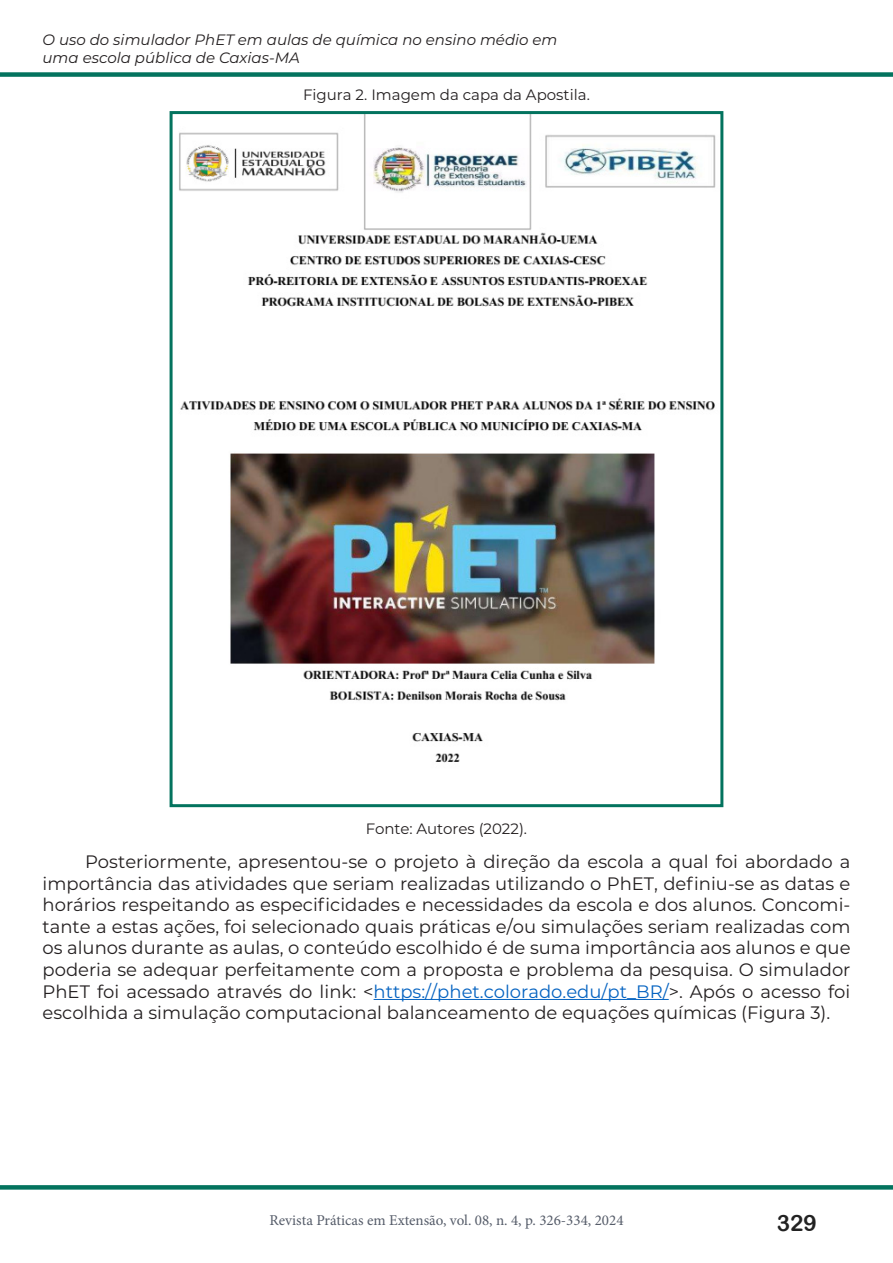
<style>
.page{position:relative;width:893px;height:1263px;background:#fff}
.page>*{position:absolute;margin:0;border:0;box-sizing:border-box;transform-origin:0 0}
.t1{font:22.5px "Arial Rounded MT Bold";color:#222}
.t2{font:18px/21.6px "Montserrat";color:#231f20;text-align:justify}
.t3{font:italic 15px/18px "Montserrat";color:#231f20}
.t4{font:15px "Minion Pro";color:#555c69}
.t5{font:15px "Montserrat";color:#231f20}
.s1{color:#0563c1}
</style>
<div class="page">
<div style="left:0;top:72px;width:893px;height:5px;background:#03735e"></div>
<svg style="left:0;top:1185px;width:893px;height:4px;background:#0b7763"></svg>
<hr style="left:374px;top:999px;width:295px;height:1px;background:#0563c1">
<img style="left:179px;top:115px;width:537px;height:648px">
<div style="left:170px;top:111px;width:553px;height:696px;border:3px solid #03735e"></div>
<p class="t3" style="left:43px;top:30px;width:516px">O uso do simulador PhET em aulas de química no ensino médio em uma escola pública de Caxias-MA</p>
<p class="t5" style="left:303px;top:84px;width:288px">Figura 2. Imagem da capa da Apostila.</p>
<p class="t5" style="left:366px;top:818px;width:163px">Fonte: Autores (2022).</p>
<p class="t2" style="left:43px;top:850px;width:809px;text-indent:43px">Posteriormente, apresentou-se o projeto à direção da escola a qual foi abordado a importância das atividades que seriam realizadas utilizando o PhET, definiu-se as datas e horários respeitando as especificidades e necessidades da escola e dos alunos. Concomi&shy;tante a estas ações, foi selecionado quais práticas e/ou simulações seriam realizadas com os alunos durante as aulas, o conteúdo escolhido é de suma importância aos alunos e que poderia se adequar perfeitamente com a proposta e problema da pesquisa. O simulador PhET foi acessado através do link: &lt;<span class="s1">https://phet.colorado.edu/pt_BR/</span>&gt;. Após o acesso foi escolhida a simulação computacional balanceamento de equações químicas (Figura 3).</p>
<p class="t4" style="left:269px;top:1210px;width:356px">Revista Práticas em Extensão, vol. 08, n. 4, p. 326-334, 2024</p>
<p class="t1" style="left:777px;top:1209px;width:42px">329</p>
</div>
